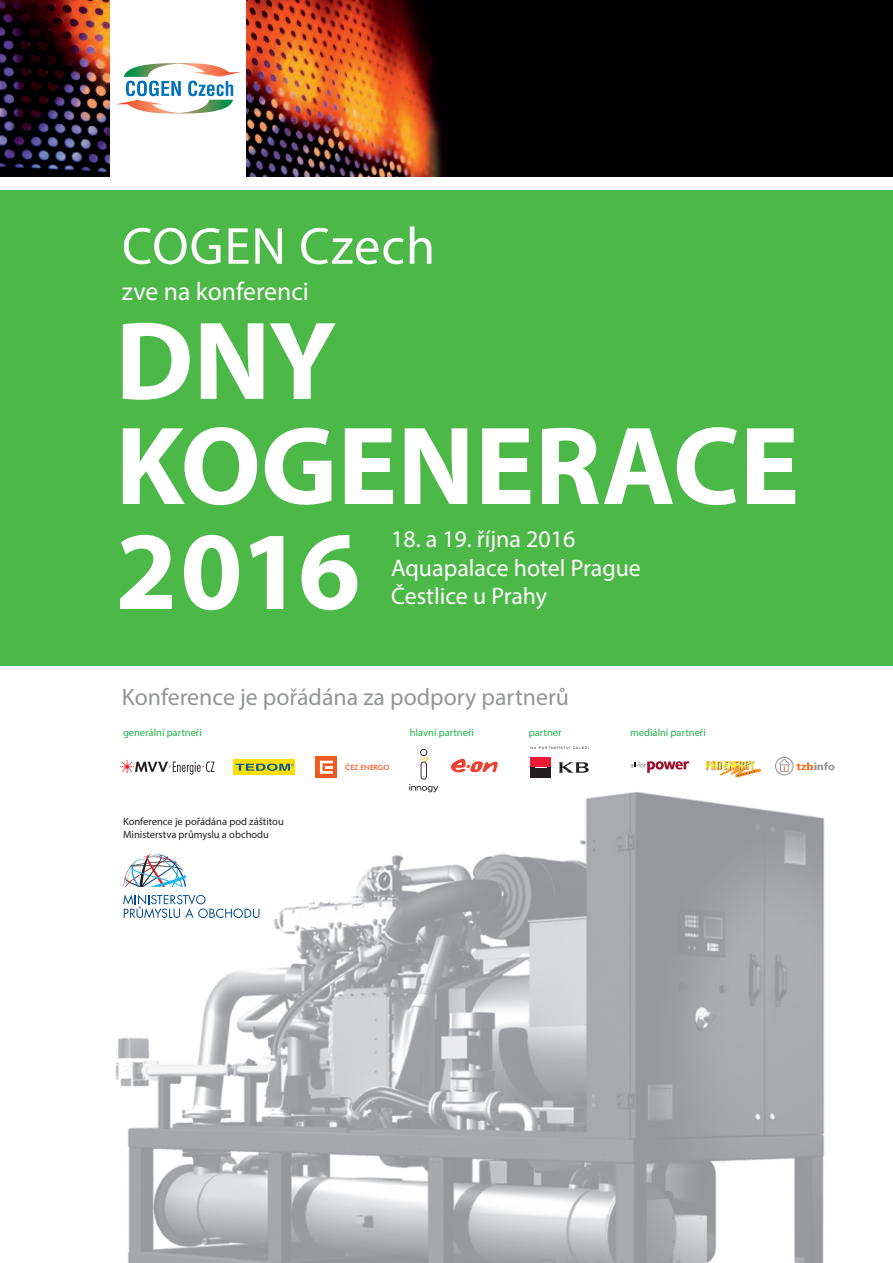
<style>
.page{position:relative;width:893px;height:1263px;background:#fff}
.page>*{position:absolute;margin:0;border:0;box-sizing:border-box;transform-origin:0 0}
.t1{font:700 112.2px/105px "Myriad Pro";color:#fff}
.t2{font:52.5px "Myriad Pro";letter-spacing:.02em;color:#fff}
.t3{font:25.65px "Myriad Pro";color:#fff}
.t4{font:24px/28.8px "Myriad Pro";color:#fff}
.t5{font:23.85px "Myriad Pro";color:#939598}
.t6{font:10.5px/12.6px "Myriad Pro";color:#231f20}
.t7{font:10.5px "Myriad Pro";color:#23b24b}
.t8{font:500 7.2px "Futura BT";color:#f15921}
</style>
<div class="page">
<img style="left:115px;top:786px;width:710px;height:477px">
<img style="left:0;top:0;width:893px;height:176px">
<div style="left:111px;top:0;width:135px;height:189px;background:#fff"></div>
<div style="left:0;top:190px;width:893px;height:476px;background:#4cb848"></div>
<svg style="left:717px;top:761px;width:44px;height:17px"></svg>
<svg style="left:775px;top:757px;width:60px;height:18px"></svg>
<svg style="left:409px;top:749px;width:29px;height:43px"></svg>
<svg style="left:120px;top:759px;width:95px;height:16px"></svg>
<div style="left:233px;top:759px;width:61px;height:16px;background:#ffdf01"></div>
<svg style="left:236px;top:763px;width:58px;height:8px"></svg>
<svg style="left:451px;top:759px;width:47px;height:13px"></svg>
<svg style="left:558px;top:762px;width:31px;height:11px"></svg>
<div style="left:530px;top:757px;width:21px;height:11px;background:#ed1a3a"></div>
<div style="left:530px;top:767px;width:21px;height:11px;background:#231f20"></div>
<svg style="left:535px;top:767px;width:12px;height:1px"></svg>
<svg style="left:530px;top:746px;width:59px;height:3px"></svg>
<svg style="left:631px;top:761px;width:58px;height:12px"></svg>
<div style="left:316px;top:757px;width:21px;height:21px;background:#f15921"></div>
<svg style="left:320px;top:761px;width:13px;height:13px"></svg>
<svg style="left:124px;top:63px;width:109px;height:51px"></svg>
<svg style="left:123px;top:894px;width:136px;height:24px"></svg>
<svg style="left:124px;top:854px;width:63px;height:33px"></svg>
<h2 class="t2" style="left:122px;top:226px;width:315px">COGEN Czech</h2>
<h3 class="t3" style="left:122px;top:282px;width:188px">zve na konferenci</h3>
<h1 class="t1" style="left:115px;top:318px;width:686px">DNY<br>KOGENERACE<br>2016</h1>
<h3 class="t4" style="left:391px;top:526px;width:251px">18. a 19. října 2016<br>Aquapalace hotel Prague<br>Čestlice u Prahy</h3>
<h3 class="t5" style="left:122px;top:688px;width:449px">Konference je pořádána za podpory partnerů</h3>
<p class="t7" style="left:123px;top:729px;width:80px">generální partneři</p>
<p class="t6" style="left:123px;top:816px;width:162px">Konference je pořádána pod záštitou<br>Ministerstva průmyslu a obchodu</p>
<p class="t8" style="left:345px;top:763px;width:46px">ČEZ ENERGO</p>
<p class="t7" style="left:410px;top:729px;width:66px">hlavní partneři</p>
<p class="t7" style="left:529px;top:729px;width:34px">partner</p>
<p class="t7" style="left:630px;top:729px;width:77px">mediální partneři</p>
</div>
